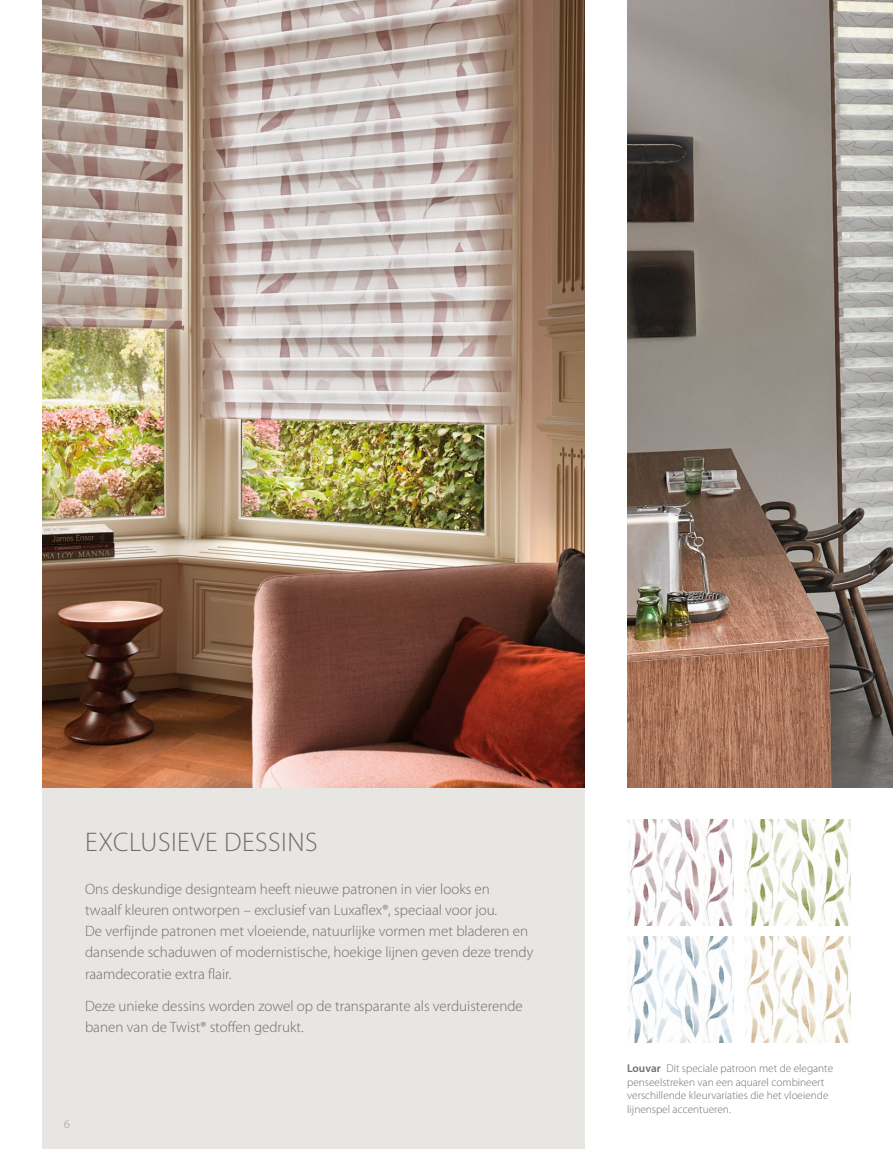
<style>
.page{position:relative;width:893px;height:1149px;background:#fff}
.page>*{position:absolute;margin:0;border:0;box-sizing:border-box;transform-origin:0 0}
.subregel_kop{font:300 27px "Myriad Pro";letter-spacing:.02em;color:#6e6e6e}
.tekst{font:300 15px/21.3px "Myriad Pro";color:#6e6e6e}
.paginacijfer_even{font:12px "Myriad Pro";color:#bcb7af}
.tekst-2{font:300 11.25px/13.5px "Myriad Pro";color:#6e6e6e}
.s1{font-weight:600}
</style>
<div class="page">
<div style="left:43px;top:787px;width:542px;height:361px;background:#e8e6e2"></div>
<img style="left:43px;top:0;width:542px;height:787px">
<img style="left:627px;top:0;width:266px;height:787px">
<img style="left:627px;top:936px;width:106px;height:106px">
<img style="left:744px;top:936px;width:106px;height:106px">
<img style="left:627px;top:819px;width:106px;height:106px">
<img style="left:744px;top:819px;width:106px;height:106px">
<p class="subregel_kop" style="left:85px;top:827px;width:234px">EXCLUSIEVE DESSINS</p>
<p class="tekst" style="left:85px;top:878px;width:450px">Ons deskundige designteam heeft nieuwe patronen in vier looks en<br>twaalf kleuren ontworpen – exclusief van Luxaflex®, speciaal voor jou.<br>De verfijnde patronen met vloeiende, natuurlijke vormen met bladeren en dansende schaduwen of modernistische, hoekige lijnen geven deze trendy raamdecoratie extra flair.</p>
<p class="tekst" style="left:85px;top:994px;width:439px">Deze unieke dessins worden zowel op de transparante als verduisterende banen van de Twist® stoffen gedrukt.</p>
<p class="paginacijfer_even" style="left:64px;top:1115px;width:8px">6</p>
<p class="tekst-2" style="left:627px;top:1061px;width:207px"><span class="s1">Louvar</span> Dit speciale patroon met de elegante penseelstreken van een aquarel combineert verschillende kleurvariaties die het vloeiende lijnenspel accentueren.</p>
</div>
